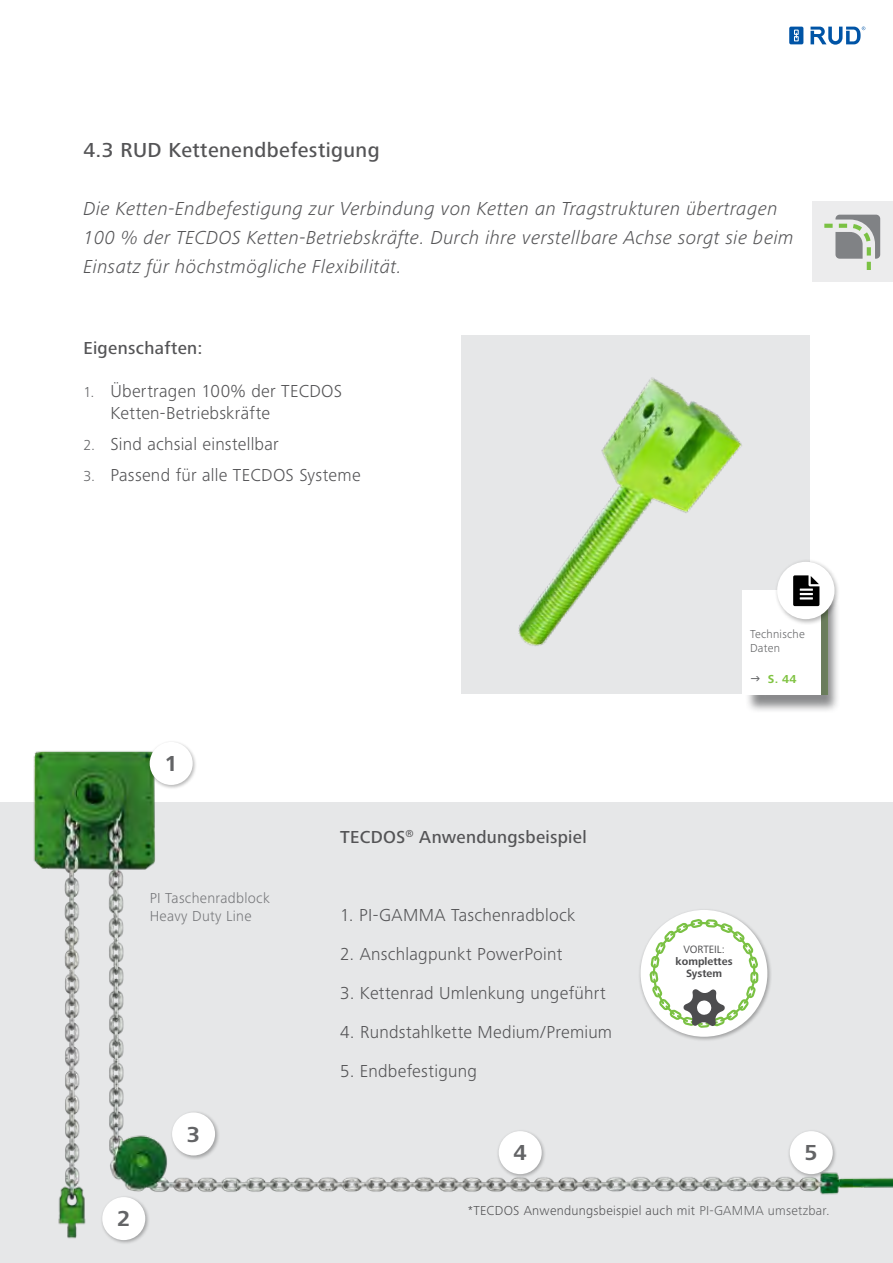
<style>
.page{position:relative;width:893px;height:1263px;background:#fff}
.page>*{position:absolute;margin:0;border:0;box-sizing:border-box;transform-origin:0 0}
.t1{font:700 22.5px "Frutiger Next LTW1 G";color:#636466}
.t2{font:500 21px "Frutiger Next LTW1 G";letter-spacing:.02em;color:#545456}
.t3{font:italic 300 19.5px/29.2px "Frutiger Next LTW1 G";letter-spacing:.02em;color:#545456}
.t4{font:300 18px/21.6px "Frutiger Next LTW1 G";letter-spacing:.015em;color:#545456}
.t5{font:500 18px "Frutiger Next LTW1 G";letter-spacing:.02em;color:#545456}
.t6{font:300 15px/18px "Frutiger Next LTW1 G";letter-spacing:.02em;color:#76777a}
.t7{font:300 13.5px "Frutiger Next LTW1 G";letter-spacing:.02em;color:#545456}
.t8{font:300 12px/14.4px "Frutiger Next LTW1 G";letter-spacing:.02em;color:#636466}
.t9{font:700 12px "Frutiger Next LTW1 G";color:#80c342}
.t10{font:700 10.95px/12px "Frutiger Next LTW1 G";color:#4d4d4f;text-align:center}
.t11{font:10.95px "Frutiger Next LTW1 G";color:#4d4d4f}
.s1{font-size:15px;color:#636466}
.s2{color:#636466}
</style>
<div class="page">
<svg style="left:810px;top:27px;width:55px;height:18px"></svg>
<svg style="left:789px;top:27px;width:14px;height:17px"></svg>
<div style="left:812px;top:201px;width:81px;height:80px;background:#ececed"></div>
<svg style="left:824px;top:215px;width:56px;height:55px"></svg>
<div style="left:0;top:803px;width:893px;height:460px;background:#e6e7e8"></div>
<img style="left:26px;top:751px;width:867px;height:488px">
<div style="left:147px;top:740px;width:50px;height:49px;background:#000;opacity:.3"></div>
<div style="left:150px;top:742px;width:43px;height:43px;background:#fff;border-radius:50%"></div>
<div style="left:100px;top:1195px;width:50px;height:49px;background:#000;opacity:.3"></div>
<div style="left:102px;top:1197px;width:43px;height:43px;background:#fff;border-radius:50%"></div>
<div style="left:170px;top:1110px;width:50px;height:50px;background:#000;opacity:.3"></div>
<div style="left:172px;top:1112px;width:43px;height:43px;background:#fff;border-radius:50%"></div>
<div style="left:787px;top:1129px;width:50px;height:49px;background:#000;opacity:.3"></div>
<div style="left:790px;top:1131px;width:43px;height:43px;background:#fff;border-radius:50%"></div>
<div style="left:496px;top:1129px;width:50px;height:49px;background:#000;opacity:.3"></div>
<div style="left:499px;top:1131px;width:43px;height:43px;background:#fff;border-radius:50%"></div>
<div style="left:638px;top:908px;width:134px;height:133px;background:#000;opacity:.3"></div>
<div style="left:641px;top:910px;width:126px;height:127px;background:#fff;border-radius:50%"></div>
<svg style="left:650px;top:919px;width:108px;height:109px"></svg>
<div style="left:745px;top:593px;width:95px;height:120px;background:#636466;opacity:.75"></div>
<div style="left:743px;top:590px;width:78px;height:104px;background:#fff"></div>
<div style="left:774px;top:559px;width:67px;height:66px;background:#000;opacity:.3"></div>
<div style="left:777px;top:562px;width:57px;height:57px;background:#fff;border-radius:50%"></div>
<svg style="left:802px;top:575px;width:17px;height:31px"></svg>
<img style="left:461px;top:335px;width:341px;height:378px">
<svg style="left:751px;top:676px;width:9px;height:5px"></svg>
<p class="t2" style="left:83px;top:138px;width:298px">4.3 RUD Kettenendbefestigung</p>
<p class="t3" style="left:83px;top:194px;width:712px">Die Ketten-Endbefestigung zur Verbindung von Ketten an Tragstrukturen übertragen<br>100 % der TECDOS Ketten-Betriebskräfte. Durch ihre verstellbare Achse sorgt sie beim<br>Einsatz für höchstmögliche Flexibilität.</p>
<p class="t5" style="left:83px;top:338px;width:121px">Eigenschaften:</p>
<p class="t4" style="left:110px;top:380px;width:233px;text-indent:-27px"><span class="s1">1.</span> Übertragen 100% der TECDOS<br>Ketten-Betriebskräfte</p>
<p class="t4" style="left:83px;top:433px;width:197px"><span class="s1">2.</span> Sind achsial einstellbar</p>
<p class="t4" style="left:83px;top:465px;width:279px"><span class="s1">3.</span> Passend für alle TECDOS Systeme</p>
<p class="t1" style="left:165px;top:751px;width:15px">1</p>
<p class="t6" style="left:150px;top:889px;width:122px">PI Taschenradblock<br>Heavy Duty Line</p>
<p class="t1" style="left:187px;top:1121px;width:15px">3</p>
<p class="t5" style="left:340px;top:827px;width:248px">TECDOS<sup>®</sup> Anwendungsbeispiel</p>
<p class="t4" style="left:340px;top:904px;width:237px">1. PI-GAMMA Taschenradblock</p>
<p class="t4" style="left:340px;top:943px;width:224px">2. Anschlagpunkt PowerPoint</p>
<p class="t4" style="left:340px;top:982px;width:267px">3. Kettenrad Umlenkung ungeführt</p>
<p class="t4" style="left:340px;top:1021px;width:274px">4. Rundstahlkette Medium/Premium</p>
<p class="t4" style="left:340px;top:1060px;width:138px">5. Endbefestigung</p>
<p class="t8" style="left:750px;top:627px;width:56px">Technische<br>Daten</p>
<p class="t9" style="left:768px;top:672px;width:30px">S. 44</p>
<p class="t11" style="left:683px;top:943px;width:43px">VORTEIL:</p>
<p class="t10" style="left:676px;top:956px;width:58px">komplettes<br>System</p>
<p class="t1" style="left:117px;top:1206px;width:15px">2</p>
<p class="t1" style="left:514px;top:1140px;width:15px">4</p>
<p class="t1" style="left:805px;top:1140px;width:15px">5</p>
<p class="t7" style="left:468px;top:1203px;width:363px">*TECDOS Anwendungsbeispiel auch mit <span class="s2">PI-GAMMA umsetzbar.</span></p>
</div>
